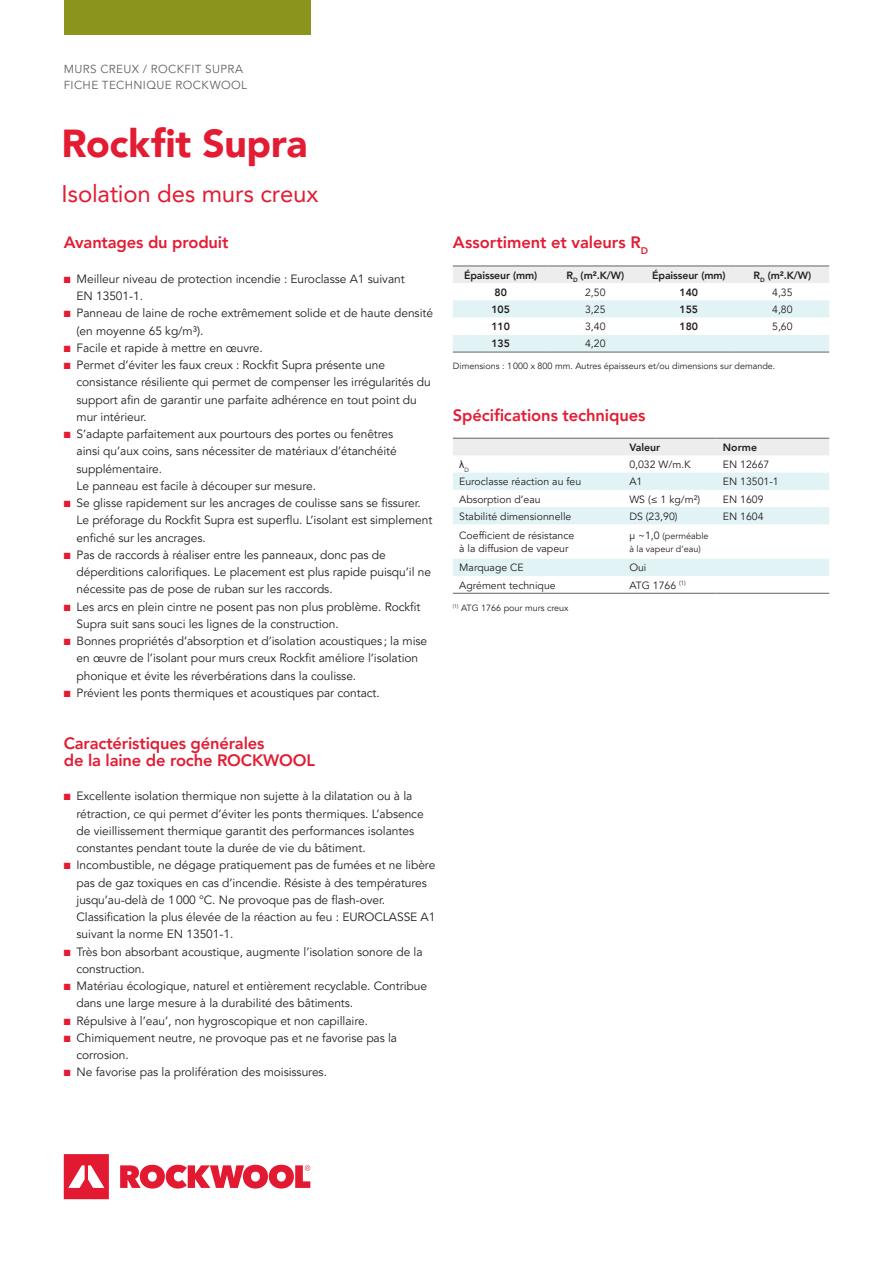
<style>
.page{position:relative;width:893px;height:1263px;background:#fff}
.page>*{position:absolute;margin:0;border:0;box-sizing:border-box;transform-origin:0 0}
.t1{font:900 39px "Avenir LT Pro";letter-spacing:-.01em;color:#e31c33}
.t2{font:24px "Avenir LT Pro";letter-spacing:-.01em;color:#e31c33}
.t3{font:800 16.5px/17.2px "Avenir LT Pro";letter-spacing:-.01em;color:#e31c33}
.t4{font:12px/17.2px "Avenir LT Pro";letter-spacing:-.005em;color:#231f20}
.t5{font:11.7px/16.5px "Avenir LT Pro";letter-spacing:.035em;color:#636366}
.t6{font:10.5px/13.5px "Avenir LT Pro";color:#231f20}
.t7{font:800 10.5px "Avenir LT Pro";letter-spacing:-.005em;color:#231f20}
.t8{font:10.5px "Arial";color:#231f20}
.t9{font:9px/13.5px "Avenir LT Pro";color:#231f20}
.s1{color:#e31c33}
.s2{font-size:10.5px}
</style>
<div class="page">
<div style="left:453px;top:439px;width:376px;height:16px;background:#ededee"></div>
<svg style="left:453px;top:473px;width:376px;height:103px"></svg>
<hr style="left:453px;top:438px;width:170px;height:1px;background:#636366">
<hr style="left:623px;top:438px;width:93px;height:1px;background:#636366">
<hr style="left:716px;top:438px;width:113px;height:1px;background:#636366">
<hr style="left:453px;top:593px;width:170px;height:1px;background:#636366">
<hr style="left:623px;top:593px;width:93px;height:1px;background:#636366">
<hr style="left:716px;top:593px;width:113px;height:1px;background:#636366">
<svg style="left:453px;top:267px;width:376px;height:85px"></svg>
<hr style="left:453px;top:266px;width:96px;height:1px;background:#636366">
<hr style="left:549px;top:266px;width:93px;height:1px;background:#636366">
<hr style="left:642px;top:266px;width:94px;height:1px;background:#636366">
<hr style="left:736px;top:266px;width:93px;height:1px;background:#636366">
<hr style="left:453px;top:352px;width:96px;height:1px;background:#636366">
<hr style="left:549px;top:352px;width:93px;height:1px;background:#636366">
<hr style="left:642px;top:352px;width:94px;height:1px;background:#636366">
<hr style="left:736px;top:352px;width:93px;height:1px;background:#636366">
<div style="left:64px;top:0;width:246px;height:34px;background:#8a951e"></div>
<svg style="left:64px;top:1154px;width:246px;height:45px"></svg>
<p class="t5" style="left:64px;top:61px;width:185px">MURS CREUX / ROCKFIT SUPRA<br>FICHE TECHNIQUE ROCKWOOL</p>
<h1 class="t1" style="left:62px;top:120px;width:247px">Rockfit Supra</h1>
<h2 class="t2" style="left:62px;top:179px;width:258px">Isolation des murs creux</h2>
<h3 class="t3" style="left:64px;top:234px;width:166px">Avantages du produit</h3>
<p class="t4" style="left:77px;top:270px;width:330px;text-indent:-13px"><span class="s1">■</span> Meilleur niveau de protection incendie : Euroclasse A1 suivant<br>EN 13501-1.</p>
<p class="t4" style="left:77px;top:305px;width:358px;text-indent:-13px"><span class="s1">■</span> Panneau de laine de roche extrêmement solide et de haute densité (en moyenne 65 kg/m³).</p>
<p class="t4" style="left:64px;top:339px;width:201px"><span class="s1">■</span> Facile et rapide à mettre en œuvre.</p>
<p class="t4" style="left:77px;top:357px;width:356px;text-indent:-13px"><span class="s1">■</span> Permet d’éviter les faux creux : Rockfit Supra présente une consistance résiliente qui permet de compenser les irrégularités du support afin de garantir une parfaite adhérence en tout point du mur intérieur.</p>
<p class="t4" style="left:77px;top:426px;width:322px;text-indent:-13px"><span class="s1">■</span> S’adapte parfaitement aux pourtours des portes ou fenêtres ainsi qu’aux coins, sans nécessiter de matériaux d’étanchéité supplémentaire.<br>Le panneau est facile à découper sur mesure.</p>
<p class="t4" style="left:77px;top:495px;width:357px;text-indent:-13px"><span class="s1">■</span> Se glisse rapidement sur les ancrages de coulisse sans se fissurer.<br>Le préforage du Rockfit Supra est superflu. L’isolant est simplement enfiché sur les ancrages.</p>
<p class="t4" style="left:77px;top:546px;width:356px;text-indent:-13px"><span class="s1">■</span> Pas de raccords à réaliser entre les panneaux, donc pas de déperditions calorifiques. Le placement est plus rapide puisqu’il ne nécessite pas de pose de ruban sur les raccords.</p>
<p class="t4" style="left:77px;top:598px;width:346px;text-indent:-13px"><span class="s1">■</span> Les arcs en plein cintre ne posent pas non plus problème. Rockfit<br>Supra suit sans souci les lignes de la construction.</p>
<p class="t4" style="left:77px;top:633px;width:352px;text-indent:-13px"><span class="s1">■</span> Bonnes propriétés d’absorption et d’isolation acoustiques ; la mise en œuvre de l’isolant pour murs creux Rockfit améliore l’isolation phonique et évite les réverbérations dans la coulisse.</p>
<p class="t4" style="left:64px;top:684px;width:318px"><span class="s1">■</span> Prévient les ponts thermiques et acoustiques par contact.</p>
<h3 class="t3" style="left:64px;top:734px;width:253px">Caractéristiques générales<br>de la laine de roche ROCKWOOL</h3>
<p class="t4" style="left:77px;top:788px;width:349px;text-indent:-13px"><span class="s1">■</span> Excellente isolation thermique non sujette à la dilatation ou à la rétraction, ce qui permet d’éviter les ponts thermiques. L’absence de vieillissement thermique garantit des performances isolantes constantes pendant toute la durée de vie du bâtiment.</p>
<p class="t4" style="left:77px;top:857px;width:360px;text-indent:-13px"><span class="s1">■</span> Incombustible, ne dégage pratiquement pas de fumées et ne libère pas de gaz toxiques en cas d’incendie. Résiste à des températures jusqu’au-delà de 1000 °C. Ne provoque pas de flash-over.<br>Classification la plus élevée de la réaction au feu : EUROCLASSE A1 suivant la norme EN 13501-1.</p>
<p class="t4" style="left:77px;top:943px;width:348px;text-indent:-13px"><span class="s1">■</span> Très bon absorbant acoustique, augmente l’isolation sonore de la construction.</p>
<p class="t4" style="left:77px;top:978px;width:352px;text-indent:-13px"><span class="s1">■</span> Matériau écologique, naturel et entièrement recyclable. Contribue dans une large mesure à la durabilité des bâtiments.</p>
<p class="t4" style="left:64px;top:1012px;width:306px"><span class="s1">■</span> Répulsive à l’eau’, non hygroscopique et non capillaire.</p>
<p class="t4" style="left:77px;top:1029px;width:322px;text-indent:-13px"><span class="s1">■</span> Chimiquement neutre, ne provoque pas et ne favorise pas la corrosion.</p>
<p class="t4" style="left:64px;top:1064px;width:265px"><span class="s1">■</span> Ne favorise pas la prolifération des moisissures.</p>
<h3 class="t3" style="left:453px;top:234px;width:197px">Assortiment et valeurs R<sub>D</sub></h3>
<p class="t7" style="left:464px;top:269px;width:75px">Épaisseur (mm)</p>
<p class="t7" style="left:566px;top:269px;width:59px">R<sub>D</sub> (m².K/W)</p>
<p class="t7" style="left:652px;top:269px;width:75px">Épaisseur (mm)</p>
<p class="t7" style="left:754px;top:269px;width:59px">R<sub>D</sub> (m².K/W)</p>
<p class="t7" style="left:494px;top:286px;width:14px">80</p>
<p class="t6" style="left:585px;top:286px;width:22px">2,50</p>
<p class="t7" style="left:679px;top:286px;width:20px">140</p>
<p class="t6" style="left:772px;top:286px;width:22px">4,35</p>
<p class="t7" style="left:491px;top:303px;width:20px">105</p>
<p class="t6" style="left:585px;top:303px;width:22px">3,25</p>
<p class="t7" style="left:679px;top:303px;width:20px">155</p>
<p class="t6" style="left:772px;top:303px;width:22px">4,80</p>
<p class="t7" style="left:491px;top:320px;width:20px">110</p>
<p class="t6" style="left:585px;top:320px;width:22px">3,40</p>
<p class="t7" style="left:679px;top:320px;width:20px">180</p>
<p class="t6" style="left:772px;top:320px;width:22px">5,60</p>
<p class="t7" style="left:491px;top:338px;width:20px">135</p>
<p class="t6" style="left:585px;top:337px;width:22px">4,20</p>
<p class="t9" style="left:453px;top:359px;width:324px">Dimensions : 1000 x 800 mm. Autres épaisseurs et/ou dimensions sur demande.</p>
<h3 class="t3" style="left:453px;top:407px;width:194px">Spécifications techniques</h3>
<p class="t7" style="left:629px;top:441px;width:32px">Valeur</p>
<p class="t7" style="left:723px;top:441px;width:36px">Norme</p>
<p class="t8" style="left:459px;top:457px;width:11px">λ<sub>D</sub></p>
<p class="t6" style="left:629px;top:458px;width:63px">0,032 W/m.K</p>
<p class="t6" style="left:723px;top:458px;width:48px">EN 12667</p>
<p class="t6" style="left:459px;top:475px;width:123px">Euroclasse réaction au feu</p>
<p class="t6" style="left:629px;top:475px;width:15px">A1</p>
<p class="t6" style="left:723px;top:475px;width:57px">EN 13501-1</p>
<p class="t6" style="left:459px;top:492px;width:83px">Absorption d’eau</p>
<p class="t6" style="left:629px;top:492px;width:72px">WS (≤ 1 kg/m²)</p>
<p class="t6" style="left:723px;top:492px;width:42px">EN 1609</p>
<p class="t6" style="left:459px;top:509px;width:114px">Stabilité dimensionnelle</p>
<p class="t6" style="left:629px;top:509px;width:50px">DS (23,90)</p>
<p class="t6" style="left:723px;top:509px;width:42px">EN 1604</p>
<p class="t6" style="left:459px;top:529px;width:117px">Coefficient de résistance à la diffusion de vapeur</p>
<p class="t9" style="left:629px;top:529px;width:81px"><span class="s2">μ ~1,0</span> (perméable à la vapeur d’eau)</p>
<p class="t6" style="left:459px;top:561px;width:66px">Marquage CE</p>
<p class="t6" style="left:629px;top:561px;width:19px">Oui</p>
<p class="t6" style="left:459px;top:578px;width:98px">Agrément technique</p>
<p class="t6" style="left:629px;top:578px;width:58px">ATG 1766 <sup>(1)</sup></p>
<p class="t9" style="left:453px;top:601px;width:117px"><sup>(1)</sup> ATG 1766 pour murs creux</p>
</div>
